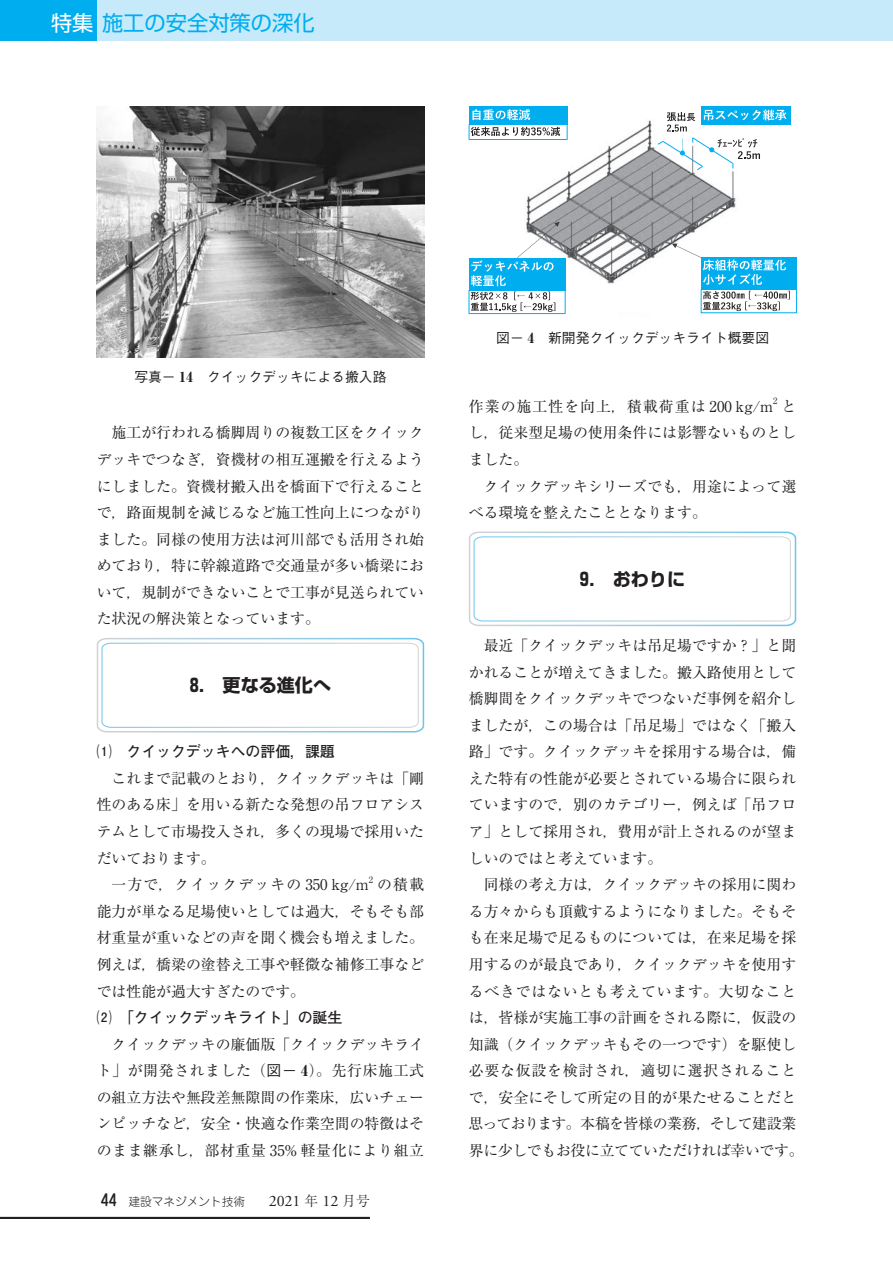
<style>
.page{position:relative;width:893px;height:1263px;background:#fff}
.page>*{position:absolute;margin:0;border:0;box-sizing:border-box;transform-origin:0 0}
.t1{font:21.3px "Shin Go Pr 6 N";color:#00aeef}
.t2{font:700 18px "Shin Go Pr 6 N";color:#231f20}
.本文_14Q{font:14.85px/26.5px "Ryumin Pr 6 N";color:#231f20;text-align:justify}
.中見出し__1___太ゴ{font:700 14.85px "Futo Go B101 Pr 6 N";color:#231f20}
.本文_14Q-2{font:14.85px "Ryumin Pr 6 N";letter-spacing:.07em;color:#231f20}
.本文_14Q-3{font:14.85px "Ryumin Pr 6 N";letter-spacing:.075em;color:#231f20}
.キャプション{font:500 13.8px "Gothic BBB Pr 6 N";color:#231f20}
.t3{font:300 11.7px "Jun 101 Pro";color:#231f20}
.本文_14Q-4{font:8.7px "Ryumin Pr 6 N";color:#231f20}
.s1{color:#fff}
.s2{font-family:"Ryumin Pr 6 N";font-weight:800}
.s3{font-family:"Gothic BBB Pr 6 N";font-weight:500}
.s4{font-weight:800}
.s5{font-family:"Jun 34 Pro";font-weight:500;font-size:15.9px}
.s6{font-family:"Adobe Garamond Pro";font-weight:400;font-size:15.9px}
.s7{font-family:"Ryumin Pr 6 N";font-size:13.8px}
</style>
<div class="page">
<div style="left:0;top:0;width:98px;height:40px;background:#00aeef"></div>
<div style="left:98px;top:0;width:795px;height:40px;background:#c6eafa"></div>
<svg style="left:97px;top:638px;width:327px;height:94px"></svg>
<svg style="left:469px;top:531px;width:327px;height:95px"></svg>
<img style="left:97px;top:106px;width:327px;height:251px">
<img style="left:526px;top:119px;width:210px;height:165px">
<div style="left:469px;top:258px;width:96px;height:33px;background:#00aeef"></div>
<svg style="left:471px;top:222px;width:89px;height:64px"></svg>
<div style="left:469px;top:290px;width:96px;height:24px;border:1px solid #00aeef"></div>
<svg style="left:471px;top:292px;width:84px;height:20px"></svg>
<div style="left:701px;top:257px;width:95px;height:32px;background:#00aeef"></div>
<svg style="left:672px;top:244px;width:114px;height:41px"></svg>
<div style="left:701px;top:289px;width:96px;height:24px;border:1px solid #00aeef"></div>
<svg style="left:703px;top:291px;width:87px;height:20px"></svg>
<div style="left:469px;top:106px;width:98px;height:19px;background:#00aeef"></div>
<svg style="left:472px;top:109px;width:58px;height:11px"></svg>
<div style="left:469px;top:124px;width:98px;height:16px;border:1px solid #00aeef"></div>
<svg style="left:471px;top:127px;width:89px;height:9px"></svg>
<div style="left:701px;top:107px;width:89px;height:18px;background:#00aeef"></div>
<svg style="left:657px;top:109px;width:129px;height:61px"></svg>
<hr style="left:0;top:1217px;width:370px;height:2px;background:#231f20">
<h1 class="t1" style="left:51px;top:6px;width:265px"><span class="s1">特集</span>施工の安全対策の深化</h1>
<p class="キャプション" style="left:134px;top:366px;width:254px">写真－ <span class="s2">14</span>　クイックデッキによる搬入路</p>
<p class="本文_14Q" style="left:97px;top:419px;width:329px;text-indent:15px">施工が行われる橋脚周りの複数工区をクイックデッキでつなぎ，資機材の相互運搬を行えるようにしました。資機材搬入出を橋面下で行えることで，路面規制を減じるなど施工性向上につながりました。同様の使用方法は河川部でも活用され始めており，特に幹線道路で交通量が多い橋梁において，規制ができないことで工事が見送られていた状況の解決策となっています。</p>
<p class="t2" style="left:190px;top:671px;width:143px">8.　更なる進化へ</p>
<p class="中見出し__1___太ゴ" style="left:97px;top:740px;width:240px">⑴　クイックデッキへの評価，課題</p>
<p class="本文_14Q" style="left:97px;top:764px;width:329px;text-indent:15px">これまで記載のとおり，クイックデッキは「剛性のある床」を用いる新たな発想の吊フロアシステムとして市場投入され，多くの現場で採用いただいております。</p>
<p class="本文_14Q-3" style="left:112px;top:873px;width:259px">一方で，クイックデッキの 350 kg/m</p>
<p class="本文_14Q-4" style="left:369px;top:873px;width:6px">2</p>
<p class="本文_14Q" style="left:97px;top:870px;width:329px;text-indent:281px">の積載能力が単なる足場使いとしては過大，そもそも部材重量が重いなどの声を聞く機会も増えました。例えば，橋梁の塗替え工事や軽微な補修工事などでは性能が過大すぎたのです。</p>
<p class="中見出し__1___太ゴ" style="left:97px;top:1005px;width:247px">⑵　「クイックデッキライト」の誕生</p>
<p class="本文_14Q" style="left:97px;top:1030px;width:329px;text-indent:15px">クイックデッキの廉価版「クイックデッキライト」が開発されました（<span class="s3">図－</span> <span class="s4">4</span>）。先行床施工式の組立方法や無段差無隙間の作業床，広いチェーンピッチなど，安全・快適な作業空間の特徴はそのまま継承し，部材重量 35% 軽量化により組立</p>
<p class="t3" style="left:101px;top:1192px;width:270px"><span class="s5">44</span> 建設マネジメント技術　　<span class="s6">2021</span> <span class="s7">年</span> <span class="s6">12</span> <span class="s7">月号</span></p>
<p class="キャプション" style="left:496px;top:327px;width:274px">図－ <span class="s2">4</span>　新開発クイックデッキライト概要図</p>
<p class="本文_14Q-2" style="left:469px;top:395px;width:306px">作業の施工性を向上，積載荷重は 200 kg/m</p>
<p class="本文_14Q-4" style="left:773px;top:394px;width:6px">2</p>
<p class="本文_14Q" style="left:469px;top:392px;width:329px;text-indent:313px">とし，従来型足場の使用条件には影響ないものとしました。</p>
<p class="本文_14Q" style="left:469px;top:472px;width:329px;text-indent:15px">クイックデッキシリーズでも，用途によって選べる環境を整えたこととなります。</p>
<p class="t2" style="left:580px;top:565px;width:107px">9.　おわりに</p>
<p class="本文_14Q" style="left:469px;top:631px;width:329px;text-indent:15px">最近「クイックデッキは吊足場ですか？」と聞かれることが増えてきました。搬入路使用として橋脚間をクイックデッキでつないだ事例を紹介しましたが，この場合は「吊足場」ではなく「搬入路」です。クイックデッキを採用する場合は，備えた特有の性能が必要とされている場合に限られていますので，別のカテゴリー，例えば「吊フロア」として採用され，費用が計上されるのが望ましいのではと考えています。</p>
<p class="本文_14Q" style="left:469px;top:870px;width:336px;text-align:center">同様の考え方は，クイックデッキの採用に関わ<br>る方々からも頂戴するようになりました。そもそも在来足場で足るものについては，在来足場を採用するのが最良であり，クイックデッキを使用するべきではないとも考えています。大切なことは，皆様が実施工事の計画をされる際に，仮設の知識（クイックデッキもその一つです）を駆使し必要な仮設を検討され，適切に選択されることで，安全にそして所定の目的が果たせることだと思っております。本稿を皆様の業務，そして建設業界に少しでもお役に立てていただければ幸いです。</p>
</div>
